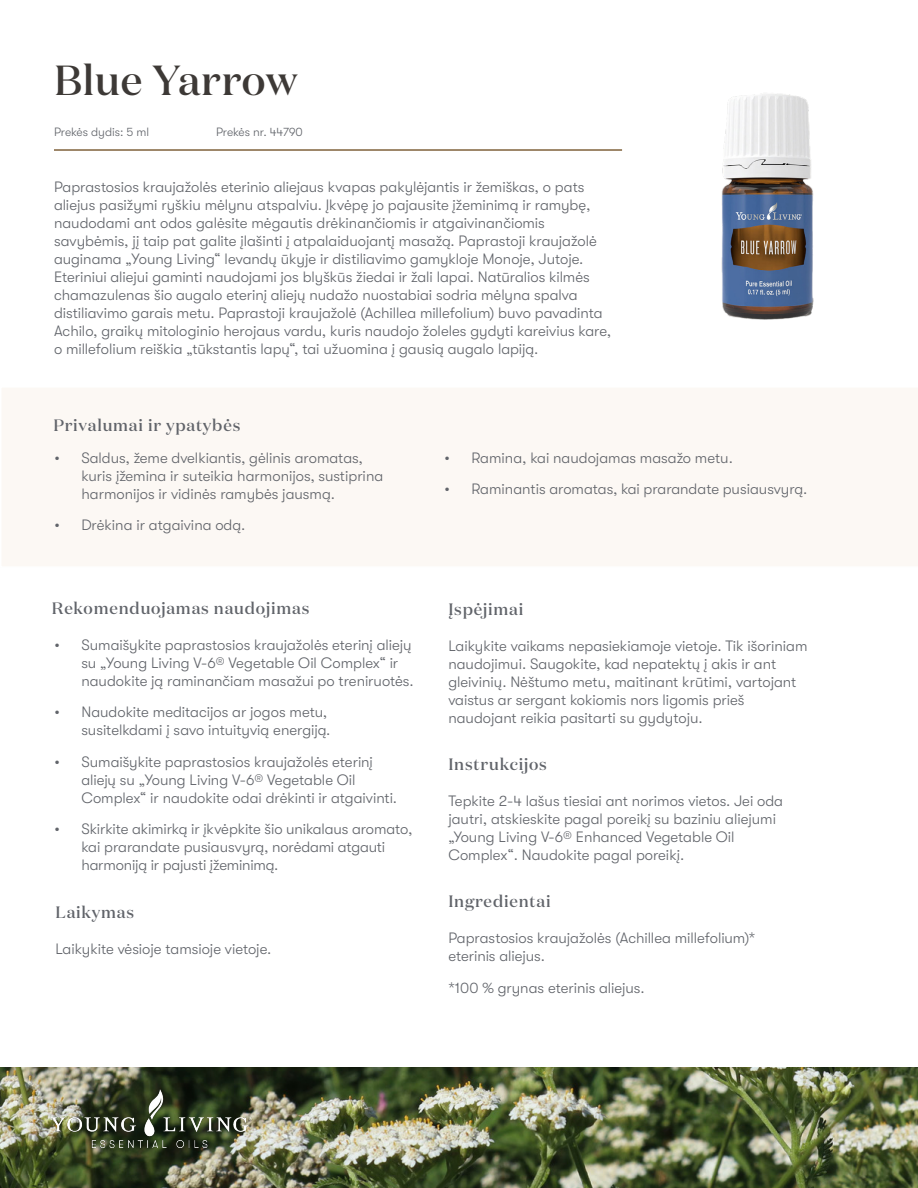
<style>
.page{position:relative;width:918px;height:1188px;background:#fff}
.page>*{position:absolute;margin:0;border:0;box-sizing:border-box;transform-origin:0 0}
.t1{font:500 42px "Domaine Display";letter-spacing:.02em;color:#3d3936}
.t2{font:500 16.5px "Domaine Display";letter-spacing:.05em;color:#61646a}
.t3{font:300 15px/18px "GT Walsheim Pro";color:#61646a}
.t4{font:300 12px "GT Walsheim Pro";color:#61646a}
</style>
<div class="page">
<img style="left:0;top:1067px;width:918px;height:121px">
<img style="left:51px;top:1090px;width:201px;height:58px">
<img style="left:622px;top:94px;width:192px;height:226px">
<hr style="left:54px;top:149px;width:568px;height:2px;background:#80623b">
<div style="left:2px;top:388px;width:916px;height:178px;background:#fcf8f4"></div>
<h1 class="t1" style="left:54px;top:54px;width:245px">Blue Yarrow</h1>
<p class="t4" style="left:54px;top:125px;width:97px">Prekės dydis: 5 ml</p>
<p class="t4" style="left:216px;top:125px;width:88px">Prekės nr. 44790</p>
<p class="t3" style="left:54px;top:178px;width:559px">Paprastosios kraujažolės eterinio aliejaus kvapas pakylėjantis ir žemiškas, o pats aliejus pasižymi ryškiu mėlynu atspalviu. Įkvėpę jo pajausite įžeminimą ir ramybę, naudodami ant odos galėsite mėgautis drėkinančiomis ir atgaivinančiomis savybėmis, jį taip pat galite įlašinti į atpalaiduojantį masažą. Paprastoji kraujažolė auginama „Young Living“ levandų ūkyje ir distiliavimo gamykloje Monoje, Jutoje.<br>Eteriniui aliejui gaminti naudojami jos blyškūs žiedai ir žali lapai. Natūralios kilmės chamazulenas šio augalo eterinį aliejų nudažo nuostabiai sodria mėlyna spalva distiliavimo garais metu. Paprastoji kraujažolė (Achillea millefolium) buvo pavadinta Achilo, graikų mitologinio herojaus vardu, kuris naudojo žoleles gydyti kareivius kare, o millefolium reiškia „tūkstantis lapų“, tai užuomina į gausią augalo lapiją.</p>
<p class="t2" style="left:53px;top:415px;width:188px">Privalumai ir ypatybės</p>
<p class="t3" style="left:81px;top:449px;width:303px;text-indent:-27px">• Saldus, žeme dvelkiantis, gėlinis aromatas, kuris įžemina ir suteikia harmonijos, sustiprina harmonijos ir vidinės ramybės jausmą.</p>
<p class="t3" style="left:54px;top:516px;width:193px">• Drėkina ir atgaivina odą.</p>
<p class="t2" style="left:52px;top:598px;width:259px">Rekomenduojamas naudojimas</p>
<p class="t3" style="left:81px;top:636px;width:334px;text-indent:-27px">• Sumaišykite paprastosios kraujažolės eterinį aliejų su „Young Living V-6® Vegetable Oil Complex“ ir naudokite ją raminančiam masažui po treniruotės.</p>
<p class="t3" style="left:54px;top:703px;width:278px;text-align:right">• Naudokite meditacijos ar jogos metu, susitelkdami į savo intuityvią energiją.</p>
<p class="t3" style="left:81px;top:753px;width:317px;text-indent:-27px">• Sumaišykite paprastosios kraujažolės eterinį aliejų su „Young Living V-6® Vegetable Oil<br>Complex“ ir naudokite odai drėkinti ir atgaivinti.</p>
<p class="t3" style="left:81px;top:820px;width:333px;text-indent:-27px">• Skirkite akimirką ir įkvėpkite šio unikalaus aromato, kai prarandate pusiausvyrą, norėdami atgauti harmoniją ir pajusti įžeminimą.</p>
<p class="t2" style="left:55px;top:901px;width:80px">Laikymas</p>
<p class="t3" style="left:55px;top:940px;width:218px">Laikykite vėsioje tamsioje vietoje.</p>
<p class="t3" style="left:444px;top:449px;width:290px">• Ramina, kai naudojamas masažo metu.</p>
<p class="t3" style="left:444px;top:480px;width:365px">• Raminantis aromatas, kai prarandate pusiausvyrą.</p>
<p class="t2" style="left:448px;top:599px;width:77px">Įspėjimai</p>
<p class="t3" style="left:448px;top:637px;width:361px">Laikykite vaikams nepasiekiamoje vietoje. Tik išoriniam naudojimui. Saugokite, kad nepatektų į akis ir ant gleivinių. Nėštumo metu, maitinant krūtimi, vartojant vaistus ar sergant kokiomis nors ligomis prieš naudojant reikia pasitarti su gydytoju.</p>
<p class="t2" style="left:448px;top:754px;width:100px">Instrukcijos</p>
<p class="t3" style="left:448px;top:792px;width:336px">Tepkite 2-4 lašus tiesiai ant norimos vietos. Jei oda jautri, atskieskite pagal poreikį su baziniu aliejumi „Young Living V-6® Enhanced Vegetable Oil Complex“. Naudokite pagal poreikį.</p>
<p class="t2" style="left:448px;top:891px;width:104px">Ingredientai</p>
<p class="t3" style="left:448px;top:929px;width:309px">Paprastosios kraujažolės (Achillea millefolium)* eterinis aliejus.</p>
<p class="t3" style="left:448px;top:979px;width:198px">*100 % grynas eterinis aliejus.</p>
</div>
